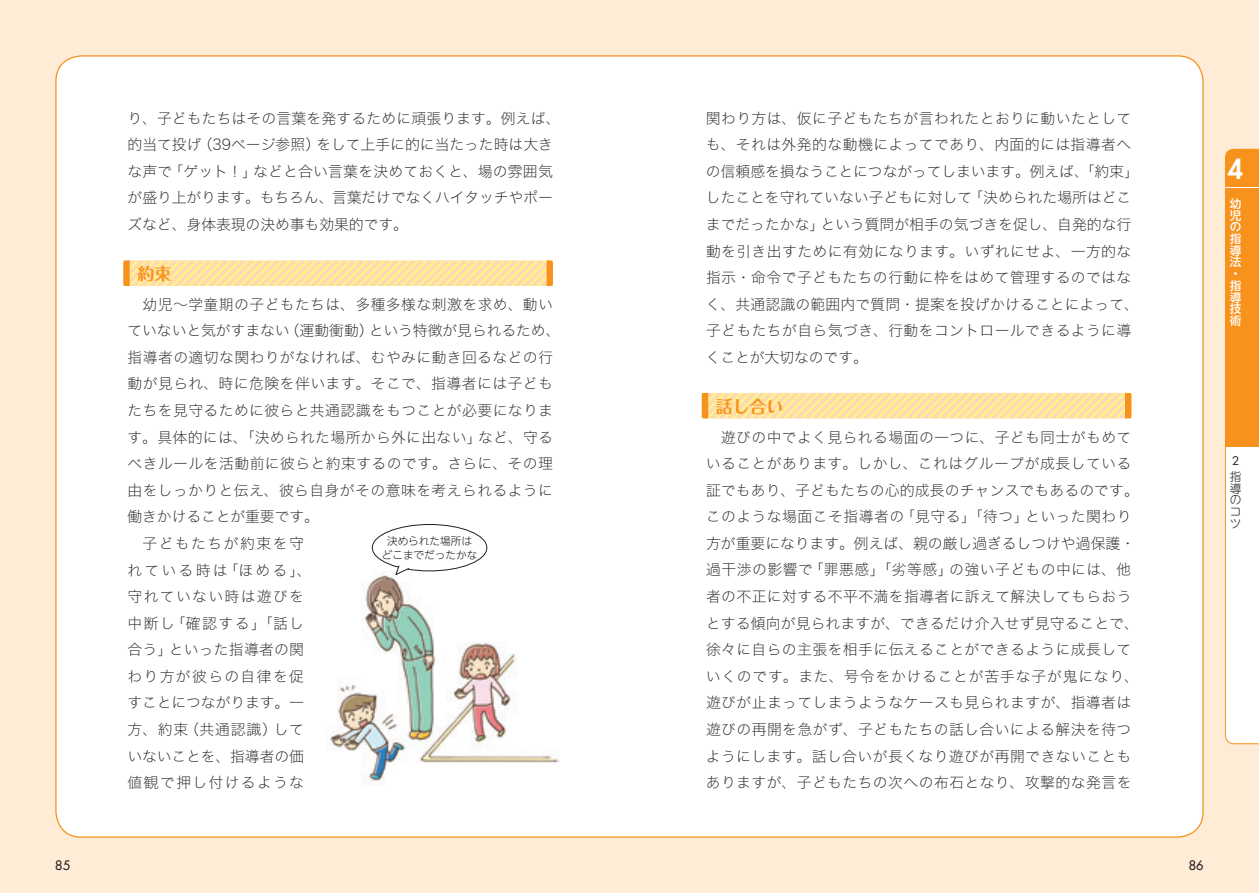
<style>
.page{position:relative;width:1259px;height:893px;background:#feecd7}
.page>*{position:absolute;margin:0;border:0;box-sizing:border-box;transform-origin:0 0}
.t1{font:800 26.55px "Futura";color:#fff}
.t2{font:700 16.95px "Maru Fo Pro";letter-spacing:-.005em;color:#f7931d}
.t3{font:14.85px/26.5px "Hira Kaku Std N W1";letter-spacing:.02em;color:#231f20}
.t4{font:14.85px/26.5px "Hira Kaku Std N W1";letter-spacing:-.005em;color:#231f20}
.t5{font:14.85px "Hira Kaku Std N W1";letter-spacing:-.01em;color:#231f20}
.t6{font:14.85px "Hira Kaku Std N W1";letter-spacing:.085em;color:#231f20}
.t7{font:14.85px "Hira Kaku Std N W1";letter-spacing:.095em;color:#231f20}
.t8{font:14.85px "Hira Kaku Std N W1";letter-spacing:.145em;color:#231f20}
.t9{font:14.85px "Hira Kaku Std N W1";letter-spacing:-.015em;color:#231f20}
.t10{font:12.75px "Futura";color:#231f20}
.t11{font:500 11.7px/11.7px "UD Shin M Go Pr 6 N";color:#fff;text-align:justify}
.t12{font:300 11.7px/11.7px "UD Shin M Go Pr 6 N";color:#231f20;text-align:justify}
.t13{font:11.7px "Futura";color:#231f20}
.t14{font:300 10.65px/13.8px "UD Shin M Go Pr 6 N";color:#231f20;text-align:center}
</style>
<div class="page">
<div style="left:56px;top:56px;width:1147px;height:781px;background:#fff;border-radius:26px"></div>
<svg style="left:123px;top:260px;width:430px;height:26px;background:#fde1a0"></svg>
<svg style="left:702px;top:393px;width:429px;height:25px;background:#fde19e"></svg>
<svg style="left:1225px;top:149px;width:34px;height:595px;background:#fac78a"></svg>
<hr style="left:1225px;top:187px;width:34px;height:1px;background:#fff">
<img style="left:330px;top:571px;width:229px;height:215px">
<div style="left:372px;top:524px;width:115px;height:47px;border:1px solid #231f20;border-radius:50%"></div>
<svg style="left:395px;top:565px;width:14px;height:10px"></svg>
<p class="t4" style="left:127px;top:104px;width:435px">り、子どもたちはその言葉を発するために頑張ります。例えば、的当て投げ（39ページ参照）をして上手に的に当たった時は大きな声で「ゲット！」などと合い言葉を決めておくと、場の雰囲気が盛り上がります。もちろん、言葉だけでなくハイタッチやポーズなど、身体表現の決め事も効果的です。</p>
<p class="t2" style="left:137px;top:260px;width:35px">約束</p>
<p class="t3" style="left:142px;top:290px;width:412px">幼児～学童期の子どもたちは、多種多様な刺激を求め、動い</p>
<p class="t5" style="left:127px;top:320px;width:434px">ていないと気がすまない（運動衝動）という特徴が見られるため、</p>
<p class="t3" style="left:128px;top:343px;width:427px">指導者の適切な関わりがなければ、むやみに動き回るなどの行</p>
<p class="t3" style="left:128px;top:370px;width:427px">動が見られ、時に危険を伴います。そこで、指導者には子ども</p>
<p class="t3" style="left:127px;top:397px;width:427px">たちを見守るために彼らと共通認識をもつことが必要になりま</p>
<p class="t3" style="left:127px;top:423px;width:427px">す。具体的には、「決められた場所から外に出ない」など、守る</p>
<p class="t3" style="left:128px;top:450px;width:427px">べきルールを活動前に彼らと約束するのです。さらに、その理</p>
<p class="t3" style="left:127px;top:476px;width:427px">由をしっかりと伝え、彼ら自身がその意味を考えられるように</p>
<p class="t5" style="left:128px;top:506px;width:193px">働きかけることが重要です。</p>
<p class="t7" style="left:142px;top:532px;width:163px">子どもたちが約束を守</p>
<p class="t8" style="left:128px;top:559px;width:186px">れている時は「ほめる」、</p>
<p class="t6" style="left:127px;top:585px;width:178px">守れていない時は遊びを</p>
<p class="t7" style="left:127px;top:612px;width:178px">中断し「確認する」「話し</p>
<p class="t3" style="left:128px;top:636px;width:178px">合う」といった指導者の関</p>
<p class="t6" style="left:128px;top:665px;width:178px">わり方が彼らの自律を促</p>
<p class="t9" style="left:128px;top:692px;width:178px">すことにつながります。一</p>
<p class="t3" style="left:128px;top:716px;width:178px">方、約束（共通認識）して</p>
<p class="t5" style="left:127px;top:745px;width:178px">いないことを、指導者の価</p>
<p class="t6" style="left:128px;top:771px;width:178px">値観で押し付けるような</p>
<p class="t14" style="left:382px;top:533px;width:97px">決められた場所はどこまでだったかな</p>
<p class="t3" style="left:706px;top:104px;width:435px">関わり方は、仮に子どもたちが言われたとおりに動いたとしても、それは外発的な動機によってであり、内面的には指導者への信頼感を損なうことにつながってしまいます。例えば、「約束」したことを守れていない子どもに対して「決められた場所はどこまでだったかな」という質問が相手の気づきを促し、自発的な行動を引き出すために有効になります。いずれにせよ、一方的な指示・命令で子どもたちの行動に枠をはめて管理するのではなく、共通認識の範囲内で質問・提案を投げかけることによって、子どもたちが自ら気づき、行動をコントロールできるように導くことが大切なのです。</p>
<p class="t2" style="left:716px;top:393px;width:69px">話し合い</p>
<p class="t3" style="left:706px;top:423px;width:434px;text-align:center">遊びの中でよく見られる場面の一つに、子ども同士がもめて<br>いることがあります。しかし、これはグループが成長している証でもあり、子どもたちの心的成長のチャンスでもあるのです。このような場面こそ指導者の「見守る」「待つ」といった関わり方が重要になります。例えば、親の厳し過ぎるしつけや過保護・過干渉の影響で「罪悪感」「劣等感」の強い子どもの中には、他者の不正に対する不平不満を指導者に訴えて解決してもらおうとする傾向が見られますが、できるだけ介入せず見守ることで、徐々に自らの主張を相手に伝えることができるように成長していくのです。また、号令をかけることが苦手な子が鬼になり、遊びが止まってしまうようなケースも見られますが、指導者は遊びの再開を急がず、子どもたちの話し合いによる解決を待つようにします。話し合いが長くなり遊びが再開できないこともありますが、子どもたちの次への布石となり、攻撃的な発言を</p>
<h1 class="t1" style="left:1228px;top:152px;width:17px">4</h1>
<p class="t11" style="left:1229px;top:197px;width:13px">幼児の指導法・指導技術</p>
<p class="t13" style="left:1232px;top:453px;width:9px">2</p>
<p class="t12" style="left:1229px;top:470px;width:13px">指導のコツ</p>
<p class="t10" style="left:55px;top:857px;width:16px">85</p>
<p class="t10" style="left:1189px;top:857px;width:16px">86</p>
</div>
